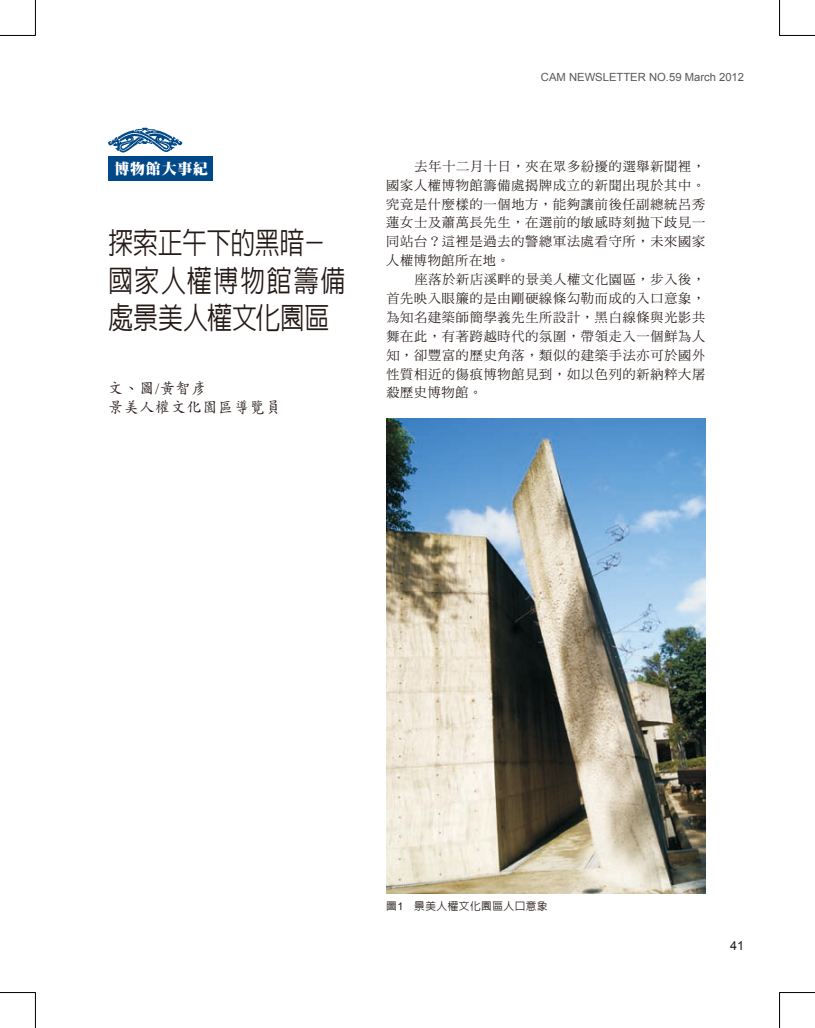
<style>
.page{position:relative;width:815px;height:1028px;background:#fff}
.page>*{position:absolute;margin:0;border:0;box-sizing:border-box;transform-origin:0 0}
.t1{font:500 30px/37.5px "AR Hei B5";color:#231916;scale:.83 1}
.t2{font:500 15px/18.9px "AR Kai B5";letter-spacing:.05em;color:#231916}
.t3{font:15px "DF Ming Std W12";letter-spacing:.05em;color:#fff}
.t4{font:13.12px/18.9px "DF Ming Std W5";letter-spacing:.06em;color:#231916;text-align:justify}
.t5{font:12.5px "Arial";color:#231916}
.t6{font:11.25px "Arial";color:#595857}
.t7{font:500 10.62px "AR Hei B5";letter-spacing:.05em;color:#231916}
.s1{font-family:"Times New Roman";font-weight:400}
.s2{font-family:"Arial";font-weight:400}
</style>
<div class="page">
<div style="left:108px;top:156px;width:105px;height:25px;background:#004887"></div>
<img style="left:108px;top:127px;width:75px;height:26px">
<img style="left:386px;top:419px;width:319px;height:475px">
<hr style="left:0;top:35px;width:35px;height:1px;background:#000">
<hr style="left:780px;top:35px;width:35px;height:1px;background:#000">
<hr style="left:0;top:992px;width:35px;height:1px;background:#000">
<hr style="left:780px;top:992px;width:35px;height:1px;background:#000">
<hr style="left:35px;top:0;width:1px;height:35px;background:#000">
<hr style="left:35px;top:992px;width:1px;height:36px;background:#000">
<hr style="left:779px;top:0;width:1px;height:35px;background:#000">
<hr style="left:779px;top:992px;width:1px;height:36px;background:#000">
<p class="t3" style="left:114px;top:160px;width:95px">博物館大事紀</p>
<h1 class="t1" style="left:108px;top:224px;width:288px">探索正午下的黑暗－國家人權博物館籌備處景美人權文化園區</h1>
<p class="t2" style="left:108px;top:379px;width:174px">文、圖<span class="s1">/</span>黃智彥<br>景美人權文化園區導覽員</p>
<p class="t6" style="left:541px;top:69px;width:205px">CAM NEWSLETTER NO.59 March 2012</p>
<p class="t4" style="left:386px;top:156px;width:320px;text-indent:28px">去年十二月十日，夾在眾多紛擾的選舉新聞裡，國家人權博物館籌備處揭牌成立的新聞出現於其中。究竟是什麼樣的一個地方，能夠讓前後任副總統呂秀蓮女士及蕭萬長先生，在選前的敏感時刻拋下歧見一同站台？這裡是過去的警總軍法處看守所，未來國家人權博物館所在地。</p>
<p class="t4" style="left:386px;top:270px;width:320px;text-indent:28px">座落於新店溪畔的景美人權文化園區，步入後，首先映入眼簾的是由剛硬線條勾勒而成的入口意象，為知名建築師簡學義先生所設計，黑白線條與光影共舞在此，有著跨越時代的氛圍，帶領走入一個鮮為人知，卻豐富的歷史角落，類似的建築手法亦可於國外性質相近的傷痕博物館見到，如以色列的新納粹大屠殺歷史博物館。</p>
<p class="t7" style="left:386px;top:901px;width:163px">圖<span class="s2">1</span> 景美人權文化園區人口意象</p>
<p class="t5" style="left:730px;top:937px;width:15px">41</p>
</div>
